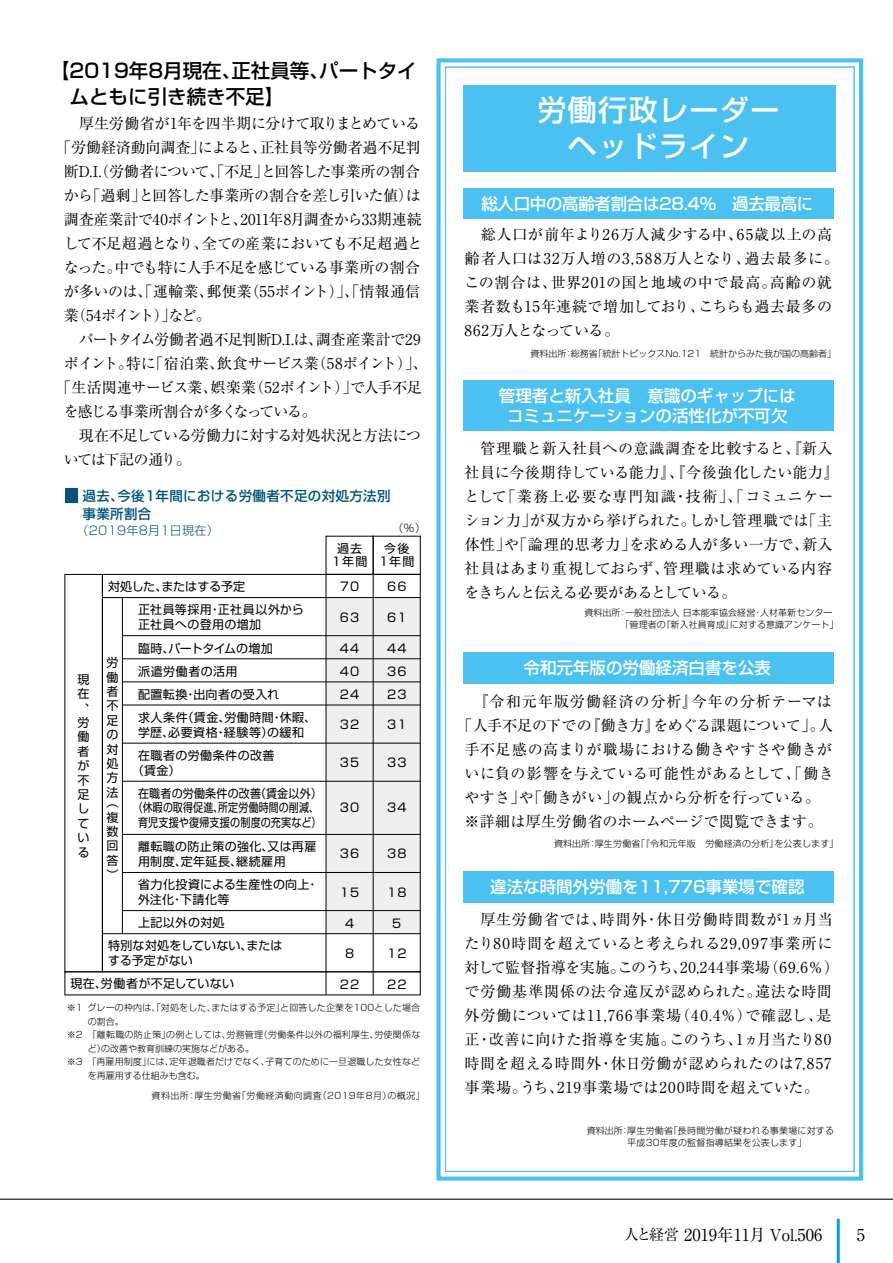
<style>
.page{position:relative;width:893px;height:1263px;background:#fff}
.page>*{position:absolute;margin:0;border:0;box-sizing:border-box;transform-origin:0 0}
.t1{font:500 28.95px/36px "Shin Go Pr 5";letter-spacing:.05em;color:#fff;text-align:center}
.t2{font:500 19.5px/25.5px "Shin Go Pr 5";color:#000}
.t3{font:500 16.5px/19.5px "Shin Go Pr 5";color:#fff;text-align:center}
.t4{font:500 16.5px "Shin Go Pr 5";letter-spacing:-.02em;color:#fff}
.t5{font:16.5px "Ryumin Pr 5";color:#000}
.t6{font:15px/24px "Ryumin Pr 5";color:#000;text-align:center}
.t7{font:15px/24px "Ryumin Pr 5";letter-spacing:.035em;color:#000}
.t8{font:15px "Ryumin Pr 5";letter-spacing:-.025em;color:#000}
.t9{font:15px "Ryumin Pr 5";letter-spacing:-.03em;color:#000}
.t10{font:15px "Ryumin Pr 5";letter-spacing:-.04em;color:#000}
.t11{font:15px "Ryumin Pr 5";letter-spacing:-.05em;color:#000}
.t12{font:15px "Ryumin Pr 5";letter-spacing:-.035em;color:#000}
.t13{font:15px "Ryumin Pr 5";letter-spacing:-.045em;color:#000}
.t14{font:15px "Ryumin Pr 5";letter-spacing:-.06em;color:#000}
.t15{font:15px "Ryumin Pr 5";letter-spacing:-.12em;color:#000}
.t16{font:15px "Ryumin Pr 5";letter-spacing:-.085em;color:#000}
.t17{font:500 13.5px/18px "Shin Go Pr 5";letter-spacing:.025em;color:#00547b}
.t18{font:12px/14.4px "Shin Go Pr 5";letter-spacing:.03em;color:#000}
.t19{font:12px/14.4px "Shin Go Pr 5";letter-spacing:.03em;color:#000;text-align:center;scale:.83 1}
.t20{font:12px/23.1px "Shin Go Pr 5";letter-spacing:.01em;color:#000}
.t21{font:300 12px "Shin Go Pr 5";letter-spacing:.025em;color:#00547b}
.t22{font:300 10.5px "Shin Go Pr 5";color:#000}
.t23{font:300 9px/12px "Shin Go Pr 5";letter-spacing:.02em;color:#000}
.t24{font:300 9px "Shin Go Pr 5";color:#000}
.t25{font:300 9px "Shin Go Pr 5";letter-spacing:.05em;color:#000}
.s1{font-size:15px}
</style>
<div class="page">
<hr style="left:837px;top:1219px;width:3px;height:44px;background:#00a0e9">
<hr style="left:0;top:1199px;width:893px;height:1px;background:#000">
<div style="left:463px;top:85px;width:373px;height:86px;background:#4ac1f0"></div>
<div style="left:463px;top:652px;width:371px;height:32px;background:#4ac1f0"></div>
<div style="left:463px;top:871px;width:371px;height:31px;background:#4ac1f0"></div>
<div style="left:463px;top:380px;width:371px;height:51px;background:#4ac1f0"></div>
<div style="left:463px;top:188px;width:371px;height:31px;background:#4ac1f0"></div>
<div style="left:65px;top:488px;width:13px;height:15px;background:#00547b"></div>
<svg style="left:122px;top:597px;width:299px;height:337px"></svg>
<hr style="left:326px;top:574px;width:1px;height:421px;background:#000">
<hr style="left:122px;top:872px;width:298px;height:1px;background:#000">
<hr style="left:122px;top:910px;width:298px;height:1px;background:#000">
<hr style="left:102px;top:933px;width:318px;height:1px;background:#000">
<hr style="left:373px;top:574px;width:1px;height:421px;background:#000">
<div style="left:65px;top:574px;width:38px;height:398px;border:1px solid #000"></div>
<div style="left:65px;top:971px;width:356px;height:24px;border:1px solid #000"></div>
<div style="left:373px;top:536px;width:48px;height:39px;border:1px solid #000"></div>
<div style="left:436px;top:58px;width:427px;height:1122px;border:4px solid #4ac1f0"></div>
<svg style="left:102px;top:597px;width:20px;height:1px"></svg>
<h2 class="t2" style="left:70px;top:56px;width:349px;text-indent:-20px">【2019年8月現在、正社員等、パートタイムともに引き続き不足】</h2>
<p class="t8" style="left:79px;top:112px;width:342px">厚生労働省が1年を四半期に分けて取りまとめている</p>
<p class="t6" style="left:56px;top:135px;width:366px">「労働経済動向調査」によると、正社員等労働者過不足判</p>
<p class="t9" style="left:64px;top:160px;width:358px">断D.I.（労働者について、「不足」と回答した事業所の割合</p>
<p class="t10" style="left:64px;top:184px;width:358px">から「過剰」と回答した事業所の割合を差し引いた値）は</p>
<p class="t8" style="left:64px;top:208px;width:359px">調査産業計で40ポイントと、2011年8月調査から33期連続</p>
<p class="t9" style="left:64px;top:232px;width:360px">して不足超過となり、全ての産業においても不足超過と</p>
<p class="t13" style="left:64px;top:256px;width:358px">なった。中でも特に人手不足を感じている事業所の割合</p>
<p class="t6" style="left:64px;top:279px;width:358px">が多いのは、「運輸業、郵便業（55ポイント）」、「情報通信</p>
<p class="t15" style="left:64px;top:304px;width:149px">業（54ポイント）」など。</p>
<p class="t6" style="left:64px;top:327px;width:358px">　パートタイム労働者過不足判断D.I.は、調査産業計で29</p>
<p class="t11" style="left:64px;top:352px;width:365px">ポイント。特に「宿泊業、飲食サービス業（58ポイント）」、</p>
<p class="t12" style="left:56px;top:376px;width:367px">「生活関連サービス業、娯楽業（52ポイント）」で人手不足</p>
<p class="t14" style="left:64px;top:400px;width:255px">を感じる事業所割合が多くなっている。</p>
<p class="t10" style="left:64px;top:424px;width:359px">　現在不足している労働力に対する対処状況と方法につ</p>
<p class="t16" style="left:64px;top:448px;width:129px">いては下記の通り。</p>
<p class="t17" style="left:83px;top:485px;width:309px">過去、今後1年間における労働者不足の対処方法別事業所割合</p>
<p class="t21" style="left:77px;top:521px;width:144px">（2019年8月1日現在）</p>
<p class="t22" style="left:393px;top:519px;width:34px">（％）</p>
<p class="t20" style="left:138px;top:574px;width:167px;text-indent:-30px">対処した、またはする予定<br>正社員等採用・正社員以外から</p>
<p class="t18" style="left:138px;top:612px;width:180px;line-height:23.1px">正社員への登用の増加<br>臨時、パートタイムの増加<br>派遣労働者の活用<br>配置転換・出向者の受入れ<br>求人条件（賃金、労働時間・休暇、</p>
<p class="t18" style="left:138px;top:720px;width:168px;line-height:23.1px">学歴、必要資格・経験等）の緩和在職者の労働条件の改善</p>
<p class="t18" style="left:138px;top:758px;width:185px;line-height:23.1px;text-indent:-6px">（賃金）<br>在職者の労働条件の改善（賃金以外）</p>
<p class="t19" style="left:133px;top:799px;width:228px">（休暇の取得促進、所定労働時間の削減、育児支援や復帰支援の制度の充実など）</p>
<p class="t18" style="left:138px;top:838px;width:180px;line-height:15px">離転職の防止策の強化、又は再雇用制度、定年延長、継続雇用</p>
<p class="t18" style="left:138px;top:876px;width:182px;line-height:15px">省力化投資による生産性の向上・外注化・下請化等</p>
<p class="t18" style="left:108px;top:910px;width:176px;line-height:23.1px;text-indent:30px">上記以外の対処<br>特別な対処をしていない、または</p>
<p class="t18" style="left:70px;top:948px;width:165px;line-height:23.1px;text-align:center">する予定がない<br>現在、労働者が不足していない</p>
<p class="t18" style="left:106px;top:654px;width:13px;text-align:justify">労働者不足の対処方法</p>
<p class="t18" style="left:106px;top:794px;width:13px;text-align:justify">（複数回答）</p>
<p class="t18" style="left:78px;top:671px;width:13px;text-align:justify">現在、労働者が不足している</p>
<p class="t18" style="left:332px;top:540px;width:37px;line-height:13.5px;text-align:center">過去<br>1年間</p>
<p class="t18" style="left:340px;top:578px;width:21px">70</p>
<p class="t18" style="left:340px;top:609px;width:21px">63</p>
<p class="t18" style="left:340px;top:635px;width:21px;line-height:23.1px;text-align:justify">44<br>40<br>24</p>
<p class="t18" style="left:340px;top:716px;width:21px">32</p>
<p class="t18" style="left:340px;top:754px;width:21px">35</p>
<p class="t18" style="left:340px;top:799px;width:21px">30</p>
<p class="t18" style="left:340px;top:845px;width:21px">36</p>
<p class="t18" style="left:340px;top:884px;width:21px">15</p>
<p class="t18" style="left:345px;top:915px;width:11px">4</p>
<p class="t18" style="left:345px;top:945px;width:11px">8</p>
<p class="t18" style="left:340px;top:976px;width:21px">22</p>
<p class="t18" style="left:379px;top:540px;width:37px;line-height:13.5px;text-align:center">今後<br>1年間</p>
<p class="t18" style="left:387px;top:578px;width:21px">66</p>
<p class="t18" style="left:387px;top:609px;width:21px">61</p>
<p class="t18" style="left:387px;top:635px;width:21px;line-height:23.1px;text-align:justify">44<br>36<br>23</p>
<p class="t18" style="left:387px;top:716px;width:21px">31</p>
<p class="t18" style="left:387px;top:754px;width:21px">33</p>
<p class="t18" style="left:387px;top:799px;width:21px">34</p>
<p class="t18" style="left:387px;top:845px;width:21px">38</p>
<p class="t18" style="left:387px;top:884px;width:21px">18</p>
<p class="t18" style="left:392px;top:915px;width:11px">5</p>
<p class="t18" style="left:387px;top:945px;width:21px">12</p>
<p class="t18" style="left:387px;top:976px;width:21px">22</p>
<p class="t23" style="left:67px;top:1001px;width:355px">※1 グレーの枠内は、「対処をした、またはする予定」と回答した企業を100とした場合</p>
<p class="t23" style="left:88px;top:1014px;width:37px">の割合。</p>
<p class="t23" style="left:67px;top:1028px;width:355px">※2　「離転職の防止策」の例としては、労務管理（労働条件以外の福利厚生、労使関係な</p>
<p class="t24" style="left:88px;top:1041px;width:168px">ど）の改善や教育訓練の実施などがある。</p>
<p class="t23" style="left:67px;top:1055px;width:355px">※3　「再雇用制度」には、定年退職者だけでなく、子育てのために一旦退職した女性など</p>
<p class="t24" style="left:88px;top:1068px;width:118px">を再雇用する仕組みも含む。</p>
<p class="t25" style="left:152px;top:1088px;width:275px">資料出所：厚生労働省「労働経済動向調査（2019年8月）の概況」</p>
<h1 class="t1" style="left:537px;top:90px;width:243px">労働行政レーダーヘッドライン</h1>
<p class="t4" style="left:481px;top:190px;width:333px">総人口中の高齢者割合は28.4％　過去最高に</p>
<p class="t7" style="left:465px;top:221px;width:376px">　総人口が前年より26万人減少する中、65歳以上の高齢者人口は32万人増の3,588万人となり、過去最多に。この割合は、世界201の国と地域の中で最高。高齢の就業者数も15年連続で増加しており、こちらも過去最多の<br>862万人となっている。</p>
<p class="t24" style="left:530px;top:346px;width:307px">資料出所：総務省「統計トピックスNo.121　統計からみた我が国の高齢者」</p>
<p class="t3" style="left:499px;top:385px;width:298px">管理者と新入社員　意識のギャップにはコミュニケーションの活性化が不可欠</p>
<p class="t6" style="left:465px;top:435px;width:376px;text-align:left">　管理職と新入社員への意識調査を比較すると、『新入社員に今後期待している能力』、『今後強化したい能力』として「業務上必要な専門知識・技術」、「コミュニケーション力」が双方から挙げられた。しかし管理職では「主体性」や「論理的思考力」を求める人が多い一方で、新入社員はあまり重視しておらず、管理職は求めている内容をきちんと伝える必要があるとしている。</p>
<p class="t23" style="left:585px;top:606px;width:256px">資料出所：一般社団法人 日本能率協会経営・人材革新センター　　　　「管理者の『新入社員育成』に対する意識アンケート」</p>
<p class="t3" style="left:524px;top:657px;width:249px">令和元年版の労働経済白書を公表</p>
<p class="t6" style="left:457px;top:688px;width:378px">　『令和元年版労働経済の分析』今年の分析テーマは「人手不足の下での『働き方』をめぐる課題について」。人手不足感の高まりが職場における働きやすさや働きがいに負の影響を与えている可能性があるとして、「働きやすさ」や「働きがい」の観点から分析を行っている。<br>※詳細は厚生労働省のホームページで閲覧できます。</p>
<p class="t23" style="left:554px;top:837px;width:286px">資料出所：厚生労働省「『令和元年版　労働経済の分析』を公表します」</p>
<p class="t3" style="left:490px;top:875px;width:316px">違法な時間外労働を11,776事業場で確認</p>
<p class="t7" style="left:465px;top:906px;width:376px">　厚生労働省では、時間外・休日労働時間数が1ヵ月当たり80時間を超えていると考えられる29,097事業所に対して監督指導を実施。このうち、20,244事業場（69.6％）で労働基準関係の法令違反が認められた。違法な時間外労働については11,766事業場（40.4％）で確認し、是正・改善に向けた指導を実施。このうち、1ヵ月当たり80時間を超える時間外・休日労働が認められたのは7,857事業場。うち、219事業場では200時間を超えていた。</p>
<p class="t23" style="left:587px;top:1123px;width:249px">資料出所：厚生労働省「長時間労働が疑われる事業場に対する　　　　平成30年度の監督指導結果を公表します」</p>
<p class="t5" style="left:624px;top:1221px;width:200px"><span class="s1">人と経営</span> 2019年11月 Vol.506</p>
<p class="t5" style="left:857px;top:1221px;width:10px">5</p>
</div>
